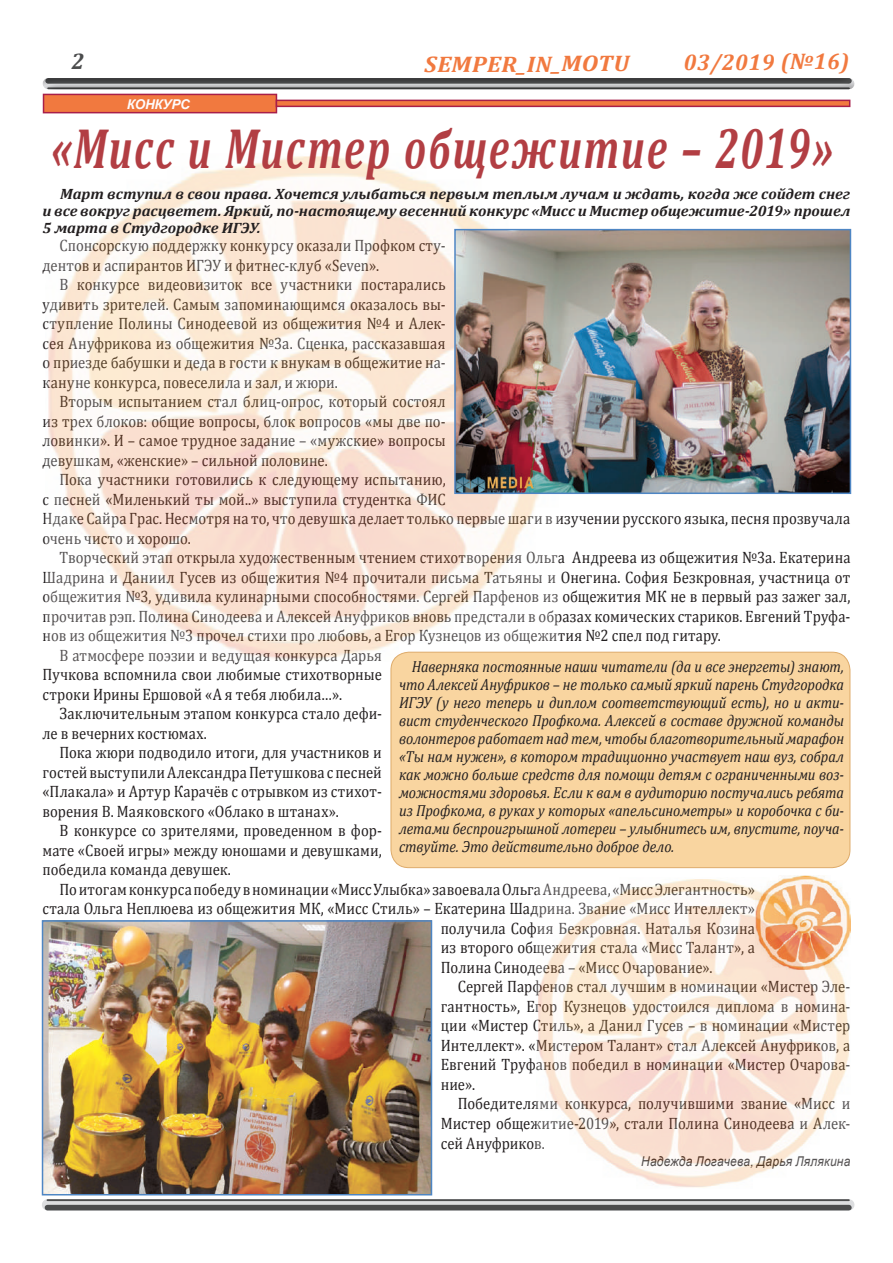
<style>
.page{position:relative;width:893px;height:1263px;background:#fff}
.page>*{position:absolute;margin:0;border:0;box-sizing:border-box;transform-origin:0 0}
.t1{font:italic 700 57.15px "Cambria";letter-spacing:.045em;color:#b23e43;scale:.72 1}
.t2{font:italic 700 22.5px "Cambria";color:#f1793f;scale:1.09 1}
.t3{font:italic 700 22.5px "Cambria";color:#f1793f}
.t4{font:16.5px/19.5px "Cambria";letter-spacing:.005em;color:#231f20;scale:.89 1}
.t5{font:italic 16.05px/18px "Cambria";letter-spacing:-.005em;color:#231f20;text-align:justify;scale:.89 1}
.t6{font:italic 700 15px/17px "Cambria";letter-spacing:-.005em;color:#231f20;text-align:justify;scale:1.04 1}
.t7{font:italic 13.5px "Arial";letter-spacing:.015em;color:#231f20;scale:.89 1}
.t8{font:italic 700 13.5px "Arial";letter-spacing:-.02em;color:#fefbfc}
</style>
<div class="page">
<svg style="left:47px;top:1201px;width:802px;height:4px;background:#d2d3d5"></svg>
<hr style="left:47px;top:1199px;width:802px;height:2px;background:#4b4c4d">
<div style="left:47px;top:1205px;width:802px;height:5px;background:#4b4c4d"></div>
<div style="left:0;top:33px;width:893px;height:102px;background:#231f20;opacity:.5"></div>
<img style="left:48px;top:156px;width:510px;height:506px">
<div style="left:43px;top:94px;width:234px;height:19px;background:#f1793f;border:2px solid #a81f4a"></div>
<svg style="left:276px;top:100px;width:574px;height:7px;background:#d65842"></svg>
<div style="left:391px;top:652px;width:459px;height:216px;background:#f9d5a0;border-radius:18px"></div>
<div style="left:390px;top:652px;width:460px;height:216px;border:1px solid #deab6a;border-radius:18px"></div>
<img style="left:457px;top:232px;width:391px;height:259px">
<div style="left:454px;top:229px;width:397px;height:265px;border:2px solid #4e86c4"></div>
<img style="left:791px;top:875px;width:34px;height:2px">
<img style="left:538px;top:877px;width:312px;height:311px">
<img style="left:45px;top:923px;width:384px;height:269px">
<div style="left:42px;top:920px;width:390px;height:275px;border:2px solid #4e86c4"></div>
<svg style="left:71px;top:54px;width:13px;height:15px"></svg>
<p class="t8" style="left:127px;top:95px;width:65px">КОНКУРС</p>
<h2 class="t2" style="left:424px;top:50px;width:189px;rotate:-1deg">SEMPER_IN_MOTU</h2>
<h2 class="t3" style="left:684px;top:47px;width:167px;rotate:-1deg">03/2019 (№16)</h2>
<h1 class="t1" style="left:51px;top:108px;width:1088px">«Мисс и Мистер общежитие – 2019»</h1>
<p class="t6" style="left:43px;top:185px;width:778px;text-indent:18px">Март вступил в свои права. Хочется улыбаться первым теплым лучам и ждать, когда же сойдет снег и все вокруг расцветет. Яркий, по-настоящему весенний конкурс «Мисс и Мистер общежитие-2019» прошел 5 марта в Студгородке ИГЭУ.</p>
<p class="t4" style="left:43px;top:236px;width:455px;text-indent:17px">Спонсорскую поддержку конкурсу оказали Профком сту&shy;дентов и аспирантов ИГЭУ и фитнес-клуб «Seven».</p>
<p class="t4" style="left:43px;top:275px;width:455px;text-align:justify;text-indent:17px">В конкурсе видеовизиток все участники постарались удивить зрителей. Самым запоминающимся оказалось вы&shy;ступление Полины Синодеевой из общежития №4 и Алек&shy;сея Ануфрикова из общежития №3а. Сценка, рассказавшая о приезде бабушки и деда в гости к внукам в общежитие на&shy;кануне конкурса, повеселила и зал, и жюри.</p>
<p class="t4" style="left:43px;top:392px;width:455px;text-align:justify;text-indent:17px">Вторым испытанием стал блиц-опрос, который состоял из трех блоков: общие вопросы, блок вопросов «мы две по&shy;ловинки». И – самое трудное задание – «мужские» вопросы девушкам, «женские» – сильной половине.</p>
<p class="t4" style="left:43px;top:470px;width:909px;text-indent:17px">Пока участники готовились к следующему испытанию,<br>с песней «Миленький ты мой..» выступила студентка ФИС<br>Ндаке Сайра Грас. Несмотря на то, что девушка делает только первые шаги в изучении русского языка, песня прозвучала очень чисто и хорошо.</p>
<p class="t4" style="left:60px;top:548px;width:890px">Творческий этап открыла художественным чтением стихотворения Ольга Андреева из общежития №3а. Екатерина</p>
<p class="t4" style="left:43px;top:567px;width:909px">Шадрина и Даниил Гусев из общежития №4 прочитали письма Татьяны и Онегина. София Безкровная, участница от</p>
<p class="t4" style="left:43px;top:587px;width:909px">общежития №3, удивила кулинарными способностями. Сергей Парфенов из общежития МК не в первый раз зажег зал,</p>
<p class="t4" style="left:43px;top:606px;width:909px">прочитав рэп. Полина Синодеева и Алексей Ануфриков вновь предстали в образах комических стариков. Евгений Труфа-</p>
<p class="t4" style="left:43px;top:626px;width:764px">нов из общежития №3 прочел стихи про любовь, а Егор Кузнецов из общежития №2 спел под гитару.</p>
<p class="t4" style="left:60px;top:645px;width:364px">В атмосфере поэзии и ведущая конкурса Дарья</p>
<p class="t4" style="left:43px;top:665px;width:383px">Пучкова вспомнила свои любимые стихотворные</p>
<p class="t4" style="left:43px;top:684px;width:338px">строки Ирины Ершовой «А я тебя любила…».</p>
<p class="t4" style="left:60px;top:704px;width:364px">Заключительным этапом конкурса стало дефи-</p>
<p class="t4" style="left:43px;top:723px;width:186px">ле в вечерних костюмах.</p>
<p class="t4" style="left:60px;top:743px;width:364px">Пока жюри подводило итоги, для участников и</p>
<p class="t4" style="left:43px;top:762px;width:383px">гостей выступили Александра Петушкова с песней</p>
<p class="t4" style="left:43px;top:782px;width:383px">«Плакала» и Артур Карачёв с отрывком из стихот-</p>
<p class="t4" style="left:43px;top:801px;width:334px">ворения В. Маяковского «Облако в штанах».</p>
<p class="t4" style="left:60px;top:821px;width:364px">В конкурсе со зрителями, проведенном в фор-</p>
<p class="t4" style="left:43px;top:840px;width:383px">мате «Своей игры» между юношами и девушками,</p>
<p class="t4" style="left:43px;top:860px;width:213px">победила команда девушек.</p>
<p class="t4" style="left:60px;top:879px;width:783px">По итогам конкурса победу в номинации «Мисс Улыбка» завоевала Ольга Андреева, «Мисс Элегантность»</p>
<p class="t4" style="left:43px;top:899px;width:802px">стала Ольга Неплюева из общежития МК, «Мисс Стиль» – Екатерина Шадрина. Звание «Мисс Интеллект»</p>
<p class="t4" style="left:441px;top:918px;width:355px">получила София Безкровная. Наталья Козина</p>
<p class="t4" style="left:441px;top:938px;width:355px">из второго общежития стала «Мисс Талант», а</p>
<p class="t4" style="left:441px;top:957px;width:307px">Полина Синодеева – «Мисс Очарование».</p>
<p class="t4" style="left:458px;top:977px;width:443px">Сергей Парфенов стал лучшим в номинации «Мистер Эле-</p>
<p class="t4" style="left:441px;top:996px;width:462px">гантность», Егор Кузнецов удостоился диплома в номина-</p>
<p class="t4" style="left:441px;top:1016px;width:462px">ции «Мистер Стиль», а Данил Гусев – в номинации «Мистер</p>
<p class="t4" style="left:441px;top:1035px;width:462px">Интеллект». «Мистером Талант» стал Алексей Ануфриков, а</p>
<p class="t4" style="left:441px;top:1055px;width:462px">Евгений Труфанов победил в номинации «Мистер Очарова-</p>
<p class="t4" style="left:441px;top:1074px;width:40px">ние».</p>
<p class="t4" style="left:458px;top:1094px;width:443px">Победителями конкурса, получившими звание «Мисс и</p>
<p class="t4" style="left:441px;top:1113px;width:462px">Мистер общежитие-2019», стали Полина Синодеева и Алек-</p>
<p class="t4" style="left:441px;top:1133px;width:119px">сей Ануфриков.</p>
<p class="t7" style="left:641px;top:1153px;width:237px">Надежда Логачева, Дарья Лялякина</p>
<p class="t5" style="left:399px;top:656px;width:502px;text-indent:13px">Наверняка постоянные наши читатели (да и все энергеты) знают, что Алексей Ануфриков – не только самый яркий парень Студгородка ИГЭУ (у него теперь и диплом соответствующий есть), но и акти&shy;вист студенческого Профкома. Алексей в составе дружной команды волонтеров работает над тем, чтобы благотворительный марафон «Ты нам нужен», в котором традиционно участвует наш вуз, собрал как можно больше средств для помощи детям с ограниченными воз&shy;можностями здоровья. Если к вам в аудиторию постучались ребята из Профкома, в руках у которых «апельсинометры» и коробочка с би&shy;летами беспроигрышной лотереи – улыбнитесь им, впустите, поуча&shy;ствуйте. Это действительно доброе дело.</p>
</div>
